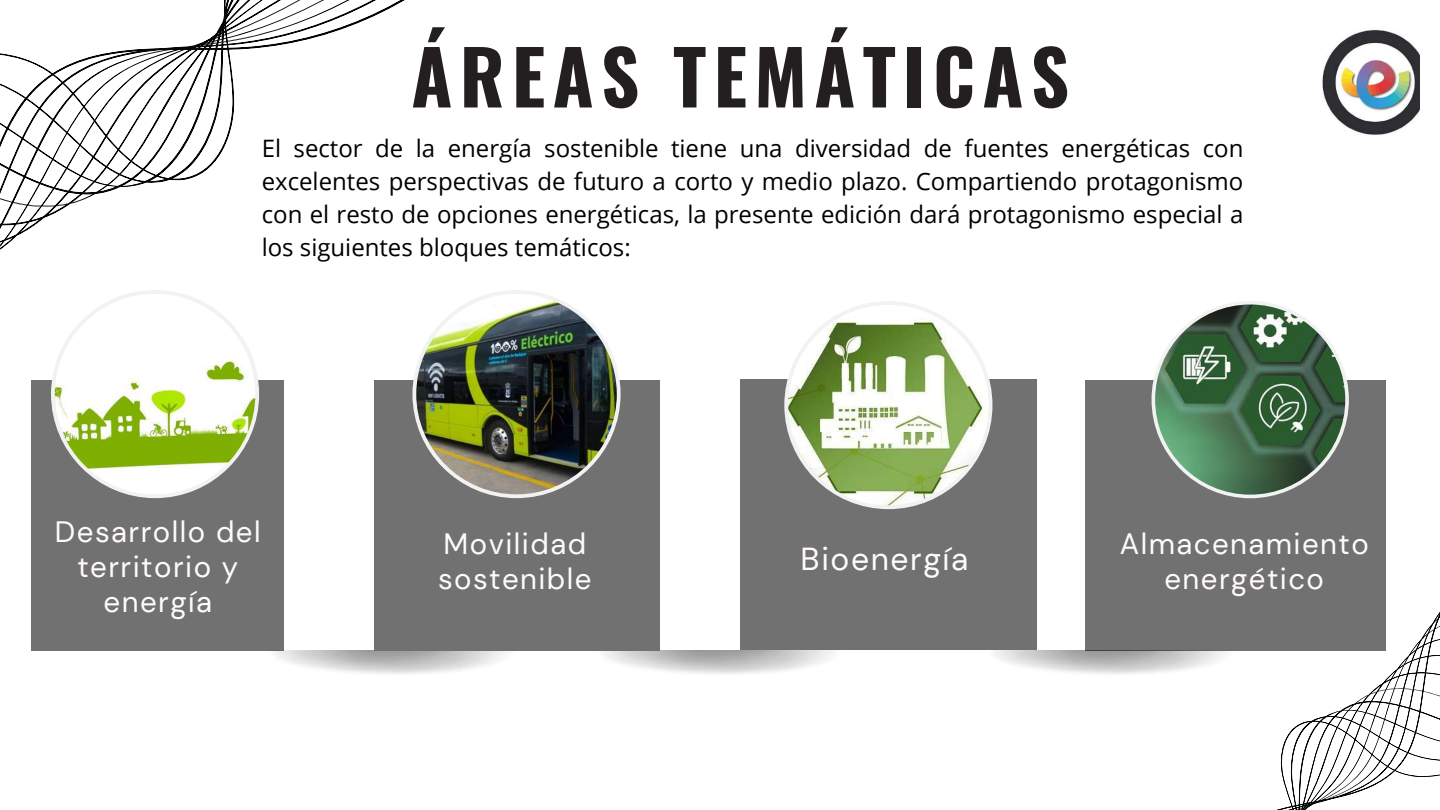
<style>
.page{position:relative;width:1440px;height:810px;background:#fff}
.page>*{position:absolute;margin:0;border:0;box-sizing:border-box;transform-origin:0 0}
.t1{font:700 74.7px "Oswald";letter-spacing:.1em;color:#231f20}
.t2{font:31.8px "DM Sans";letter-spacing:.05em;color:#fffbfb}
.t3{font:29.4px/35.2px "DM Sans";letter-spacing:.05em;color:#fffbfb;text-align:center}
.t4{font:24px/33px "Open Sans";color:#000;text-align:justify}
</style>
<div class="page">
<svg style="left:0;top:0;width:405px;height:250px"></svg>
<svg style="left:1276px;top:612px;width:164px;height:198px"></svg>
<div style="left:31px;top:380px;width:253px;height:271px;background:#727171"></div>
<svg style="left:51px;top:290px;width:208px;height:208px"></svg>
<div style="left:1086px;top:380px;width:300px;height:271px;background:#727171"></div>
<svg style="left:1152px;top:301px;width:197px;height:197px"></svg>
<div style="left:740px;top:380px;width:297px;height:270px;background:#727171"></div>
<svg style="left:784px;top:301px;width:208px;height:208px"></svg>
<div style="left:374px;top:380px;width:285px;height:271px;background:#727171"></div>
<img style="left:412px;top:290px;width:209px;height:208px">
<img style="left:1322px;top:29px;width:97px;height:106px">
<h1 class="t1" style="left:411px;top:18px;width:659px">ÁREAS TEMÁTICAS</h1>
<p class="t4" style="left:262px;top:131px;width:983px">El sector de la energía sostenible tiene una diversidad de fuentes energéticas con excelentes perspectivas de futuro a corto y medio plazo. Compartiendo protagonismo con el resto de opciones energéticas, la presente edición dará protagonismo especial a los siguientes bloques temáticos:</p>
<p class="t3" style="left:55px;top:514px;width:207px">Desarrollo del territorio y energía</p>
<p class="t3" style="left:438px;top:526px;width:155px;text-align:left">Movilidad sostenible</p>
<h2 class="t2" style="left:801px;top:539px;width:169px">Bioenergía</h2>
<p class="t3" style="left:1120px;top:526px;width:250px">Almacenamiento energético</p>
</div>
